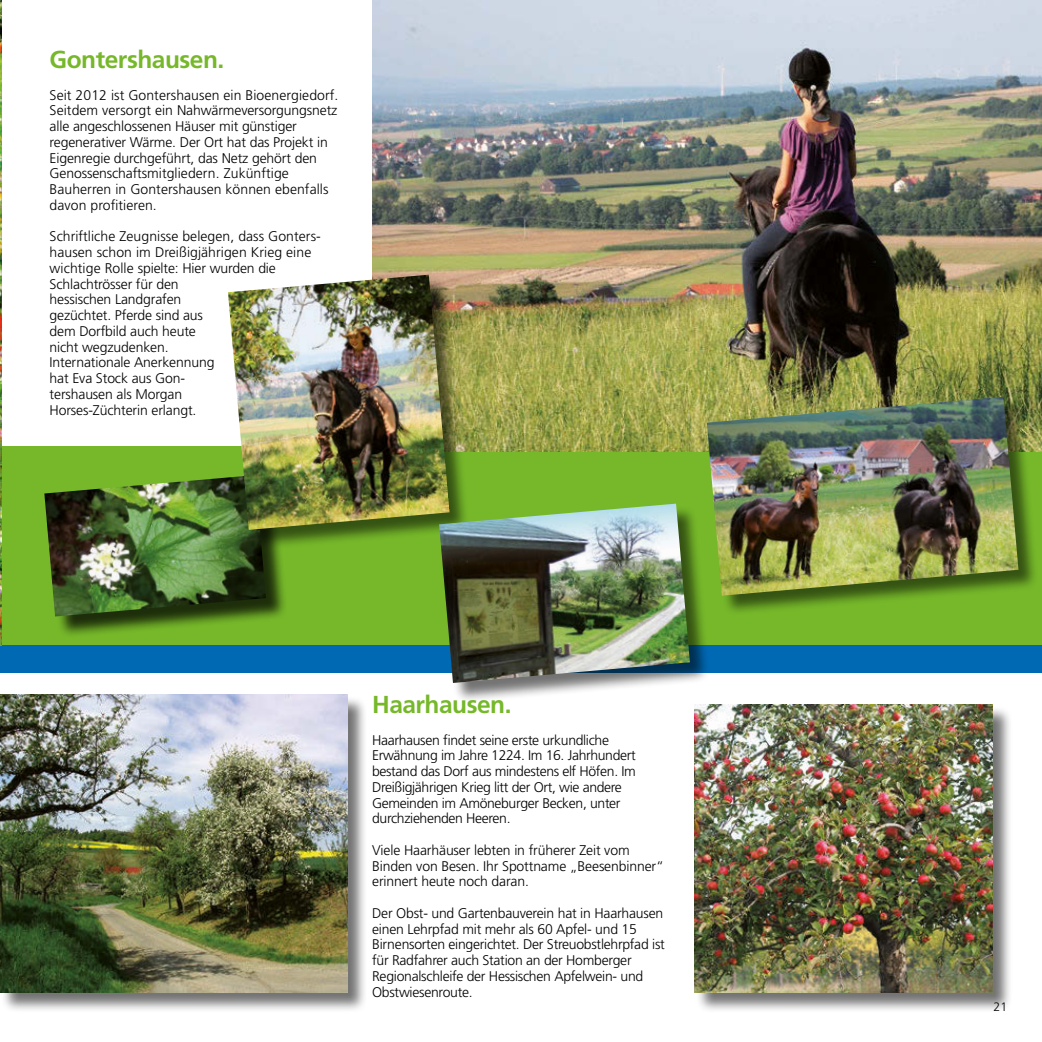
<style>
.page{position:relative;width:1042px;height:1042px;background:#fff}
.page>*{position:absolute;margin:0;border:0;box-sizing:border-box;transform-origin:0 0}
.t1{font:700 24.5px "Frutiger LT Pro";letter-spacing:-.02em;color:#76b82a}
.t2{font:300 14px/15.8px "Frutiger LT Pro";letter-spacing:-.01em;color:#000}
.t3{font:300 12.25px "Frutiger LT Pro";color:#000}
</style>
<div class="page">
<div style="left:1px;top:695px;width:367px;height:318px;background:#000;opacity:.55"></div>
<img style="left:0;top:694px;width:347px;height:298px">
<div style="left:0;top:446px;width:1042px;height:199px;background:#76b82a"></div>
<div style="left:47px;top:478px;width:241px;height:160px;background:#000;opacity:.75"></div>
<img style="left:44px;top:477px;width:222px;height:139px">
<img style="left:372px;top:0;width:670px;height:451px">
<div style="left:695px;top:705px;width:318px;height:308px;background:#000;opacity:.55"></div>
<img style="left:694px;top:704px;width:298px;height:288px">
<div style="left:0;top:645px;width:1042px;height:27px;background:#0069b4"></div>
<img style="left:0;top:0;width:2px;height:645px">
<div style="left:229px;top:276px;width:240px;height:274px;background:#000;opacity:.55"></div>
<img style="left:228px;top:275px;width:221px;height:255px">
<div style="left:440px;top:505px;width:270px;height:198px;background:#000;opacity:.55"></div>
<img style="left:439px;top:504px;width:251px;height:179px">
<div style="left:708px;top:398px;width:330px;height:217px;background:#000;opacity:.55"></div>
<img style="left:707px;top:397px;width:311px;height:199px">
<h1 class="t1" style="left:50px;top:45px;width:176px">Gontershausen.</h1>
<p class="t2" style="left:50px;top:87px;width:290px">Seit 2012 ist Gontershausen ein Bioenergiedorf.<br>Seitdem versorgt ein Nahwärmeversorgungsnetz alle angeschlossenen Häuser mit günstiger regenerativer Wärme. Der Ort hat das Projekt in Eigenregie durchgeführt, das Netz gehört den Genossenschaftsmitgliedern. Zukünftige Bauherren in Gontershausen können ebenfalls davon profitieren.</p>
<p class="t2" style="left:50px;top:229px;width:273px">Schriftliche Zeugnisse belegen, dass Gonters&shy;hausen schon im Dreißigjährigen Krieg eine wichtige Rolle spielte: Hier wurden die<br>Schlachtrösser für den<br>hessischen Landgrafen<br>gezüchtet. Pferde sind aus<br>dem Dorfbild auch heute<br>nicht wegzudenken.<br>Internationale Anerkennung<br>hat Eva Stock aus Gon-<br>tershausen als Morgan<br>Horses-Züchterin erlangt.</p>
<h1 class="t1" style="left:372px;top:690px;width:141px">Haarhausen.</h1>
<p class="t2" style="left:372px;top:732px;width:265px">Haarhausen findet seine erste urkundliche Erwähnung im Jahre 1224. Im 16. Jahrhundert bestand das Dorf aus mindestens elf Höfen. Im Dreißigjährigen Krieg litt der Ort, wie andere Gemeinden im Amöneburger Becken, unter durchziehenden Heeren.</p>
<p class="t2" style="left:372px;top:842px;width:293px">Viele Haarhäuser lebten in früherer Zeit vom<br>Binden von Besen. Ihr Spottname „Beesenbinner“ erinnert heute noch daran.</p>
<p class="t2" style="left:372px;top:905px;width:294px">Der Obst- und Gartenbauverein hat in Haarhausen einen Lehrpfad mit mehr als 60 Apfel- und 15<br>Birnensorten eingerichtet. Der Streuobstlehrpfad ist für Radfahrer auch Station an der Homberger Regionalschleife der Hessischen Apfelwein- und Obstwiesenroute.</p>
<p class="t3" style="left:993px;top:1000px;width:15px">21</p>
</div>
